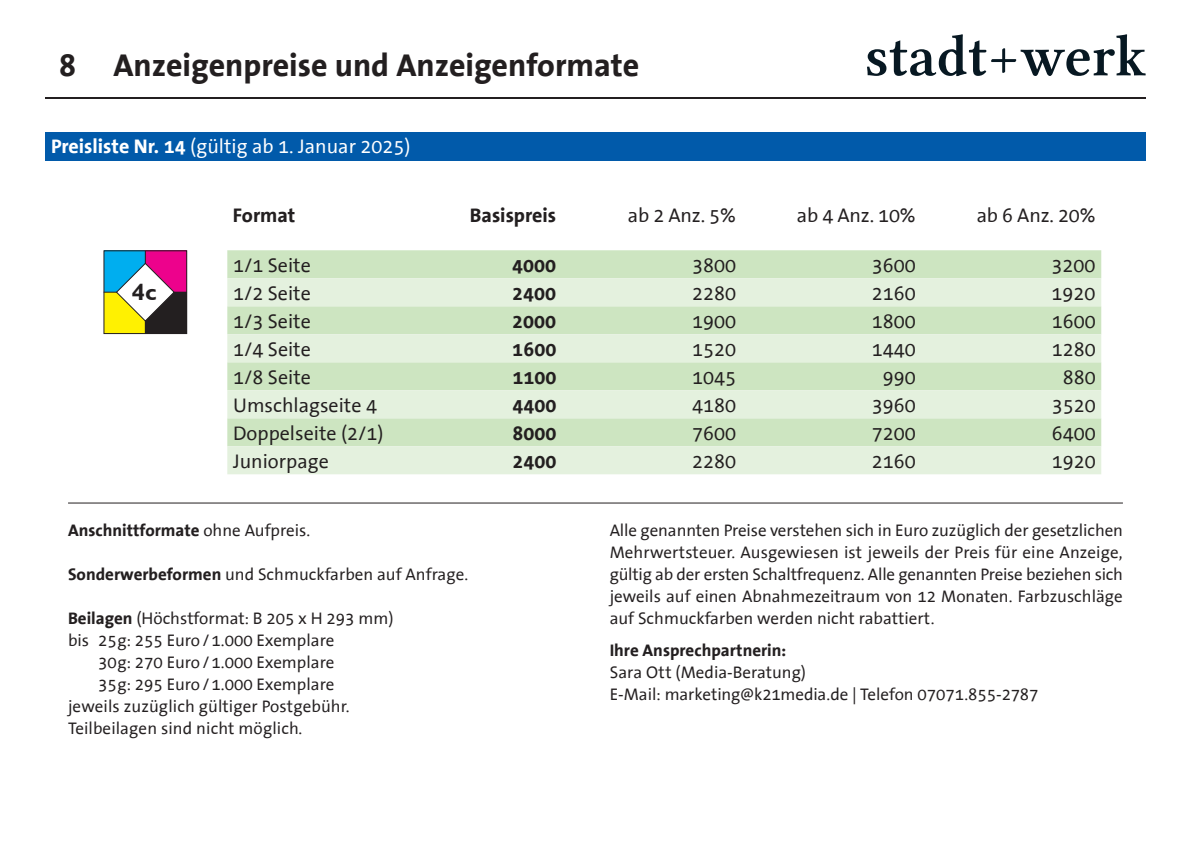
<style>
.page{position:relative;width:1191px;height:842px;background:#fff}
.page>*{position:absolute;margin:0;border:0;box-sizing:border-box;transform-origin:0 0}
.t1{font:700 32px "The Sans Office";color:#231f20}
.t2{font:700 23.6px "Humanist 521 BT";color:#231f20}
.t3{font:20px "The Sans Office";color:#231f20}
.t4{font:700 20px "The Sans Office";color:#231f20}
.t5{font:20px "The Sans Office";color:#fff}
.t6{font:17px/22px "The Sans Office";color:#231f20;text-align:justify}
.t7{font:700 17px "The Sans Office";color:#231f20}
.s1{font-weight:700}
.s2{font-weight:400}
</style>
<div class="page">
<hr style="left:45px;top:97px;width:1100px;height:1px;background:#231f20">
<svg style="left:867px;top:34px;width:278px;height:42px"></svg>
<div style="left:227px;top:250px;width:874px;height:28px;background:#cde5c1"></div>
<svg style="left:227px;top:278px;width:874px;height:196px;background:#daecd1"></svg>
<div style="left:45px;top:132px;width:1100px;height:28px;background:#015aaa"></div>
<div style="left:104px;top:251px;width:41px;height:41px;background:#00aeef"></div>
<div style="left:104px;top:292px;width:41px;height:42px;background:#fff101"></div>
<div style="left:145px;top:251px;width:42px;height:41px;background:#ed028c"></div>
<div style="left:145px;top:292px;width:42px;height:42px;background:#231f20"></div>
<hr style="left:145px;top:251px;width:1px;height:82px;background:#231f20">
<hr style="left:104px;top:292px;width:83px;height:1px;background:#231f20">
<div style="left:103px;top:250px;width:84px;height:84px;border:1px solid #231f20"></div>
<svg style="left:115px;top:262px;width:60px;height:60px"></svg>
<hr style="left:68px;top:502px;width:1055px;height:1px;background:#231f20">
<h1 class="t1" style="left:59px;top:48px;width:582px">8 Anzeigenpreise und Anzeigenformate</h1>
<p class="t5" style="left:51px;top:136px;width:361px"><span class="s1">Preisliste Nr. 14</span> (gültig ab 1. Januar 2025)</p>
<h2 class="t2" style="left:132px;top:277px;width:26px">4c</h2>
<p class="t4" style="left:233px;top:205px;width:64px">Format</p>
<p class="t4" style="left:470px;top:205px;width:88px">Basispreis</p>
<p class="t3" style="left:628px;top:205px;width:110px">ab 2 Anz. 5%</p>
<p class="t3" style="left:797px;top:205px;width:120px">ab 4 Anz. 10%</p>
<p class="t3" style="left:976px;top:205px;width:120px">ab 6 Anz. 20%</p>
<p class="t3" style="left:233px;top:255px;width:79px">1/1 Seite</p>
<p class="t4" style="left:512px;top:254px;width:45px">4000</p>
<p class="t3" style="left:692px;top:255px;width:45px">3800</p>
<p class="t3" style="left:872px;top:255px;width:45px">3600</p>
<p class="t3" style="left:1051px;top:255px;width:45px">3200</p>
<p class="t3" style="left:233px;top:283px;width:79px">1/2 Seite</p>
<p class="t4" style="left:512px;top:282px;width:45px">2400</p>
<p class="t3" style="left:692px;top:283px;width:45px">2280</p>
<p class="t3" style="left:872px;top:283px;width:45px">2160</p>
<p class="t3" style="left:1051px;top:283px;width:45px">1920</p>
<p class="t3" style="left:233px;top:311px;width:79px">1/3 Seite</p>
<p class="t4" style="left:512px;top:310px;width:45px">2000</p>
<p class="t3" style="left:692px;top:311px;width:45px">1900</p>
<p class="t3" style="left:872px;top:311px;width:45px">1800</p>
<p class="t3" style="left:1051px;top:311px;width:45px">1600</p>
<p class="t3" style="left:233px;top:339px;width:79px">1/4 Seite</p>
<p class="t4" style="left:512px;top:338px;width:45px">1600</p>
<p class="t3" style="left:692px;top:339px;width:45px">1520</p>
<p class="t3" style="left:872px;top:339px;width:45px">1440</p>
<p class="t3" style="left:1051px;top:339px;width:45px">1280</p>
<p class="t3" style="left:233px;top:367px;width:79px">1/8 Seite</p>
<p class="t4" style="left:512px;top:366px;width:45px">1100</p>
<p class="t3" style="left:692px;top:367px;width:45px">1045</p>
<p class="t3" style="left:883px;top:367px;width:34px">990</p>
<p class="t3" style="left:1062px;top:367px;width:34px">880</p>
<p class="t3" style="left:233px;top:395px;width:145px">Umschlagseite 4</p>
<p class="t4" style="left:512px;top:394px;width:45px">4400</p>
<p class="t3" style="left:692px;top:395px;width:45px">4180</p>
<p class="t3" style="left:872px;top:395px;width:45px">3960</p>
<p class="t3" style="left:1051px;top:395px;width:45px">3520</p>
<p class="t3" style="left:233px;top:423px;width:152px">Doppelseite (2/1)</p>
<p class="t4" style="left:512px;top:422px;width:45px">8000</p>
<p class="t3" style="left:692px;top:423px;width:45px">7600</p>
<p class="t3" style="left:872px;top:423px;width:45px">7200</p>
<p class="t3" style="left:1051px;top:423px;width:45px">6400</p>
<p class="t3" style="left:233px;top:451px;width:97px">Juniorpage</p>
<p class="t4" style="left:512px;top:450px;width:45px">2400</p>
<p class="t3" style="left:692px;top:451px;width:45px">2280</p>
<p class="t3" style="left:872px;top:451px;width:45px">2160</p>
<p class="t3" style="left:1051px;top:451px;width:45px">1920</p>
<p class="t7" style="left:68px;top:521px;width:244px">Anschnittformate <span class="s2">ohne Aufpreis.</span></p>
<p class="t6" style="left:68px;top:564px;width:402px"><span class="s1">Sonderwerbeformen</span> und Schmuckfarben auf Anfrage.</p>
<p class="t6" style="left:68px;top:608px;width:327px"><span class="s1">Beilagen</span> (Höchstformat: B 205 x H 293 mm)</p>
<p class="t6" style="left:68px;top:630px;width:268px">bis 25g: 255 Euro/1.000 Exemplare</p>
<p class="t6" style="left:98px;top:652px;width:238px">30g: 270 Euro/1.000 Exemplare</p>
<p class="t6" style="left:98px;top:674px;width:238px">35g: 295 Euro/1.000 Exemplare</p>
<p class="t6" style="left:68px;top:696px;width:283px">jeweils zuzüglich gültiger Postgebühr.</p>
<p class="t6" style="left:68px;top:718px;width:236px">Teilbeilagen sind nicht möglich.</p>
<p class="t6" style="left:609px;top:520px;width:515px">Alle genannten Preise verstehen sich in Euro zuzüglich der gesetzlichen Mehrwertsteuer. Ausgewiesen ist jeweils der Preis für eine Anzeige, gültig ab der ersten Schaltfrequenz. Alle genannten Preise beziehen sich jeweils auf einen Abnahmezeitraum von 12 Monaten. Farbzuschläge auf Schmuckfarben werden nicht rabattiert.</p>
<p class="t7" style="left:609px;top:641px;width:178px">Ihre Ansprechpartnerin:</p>
<p class="t6" style="left:609px;top:662px;width:430px">Sara Ott (Media-Beratung)<br>E-Mail: marketing@k21media.de | Telefon 07071.855-2787</p>
</div>
